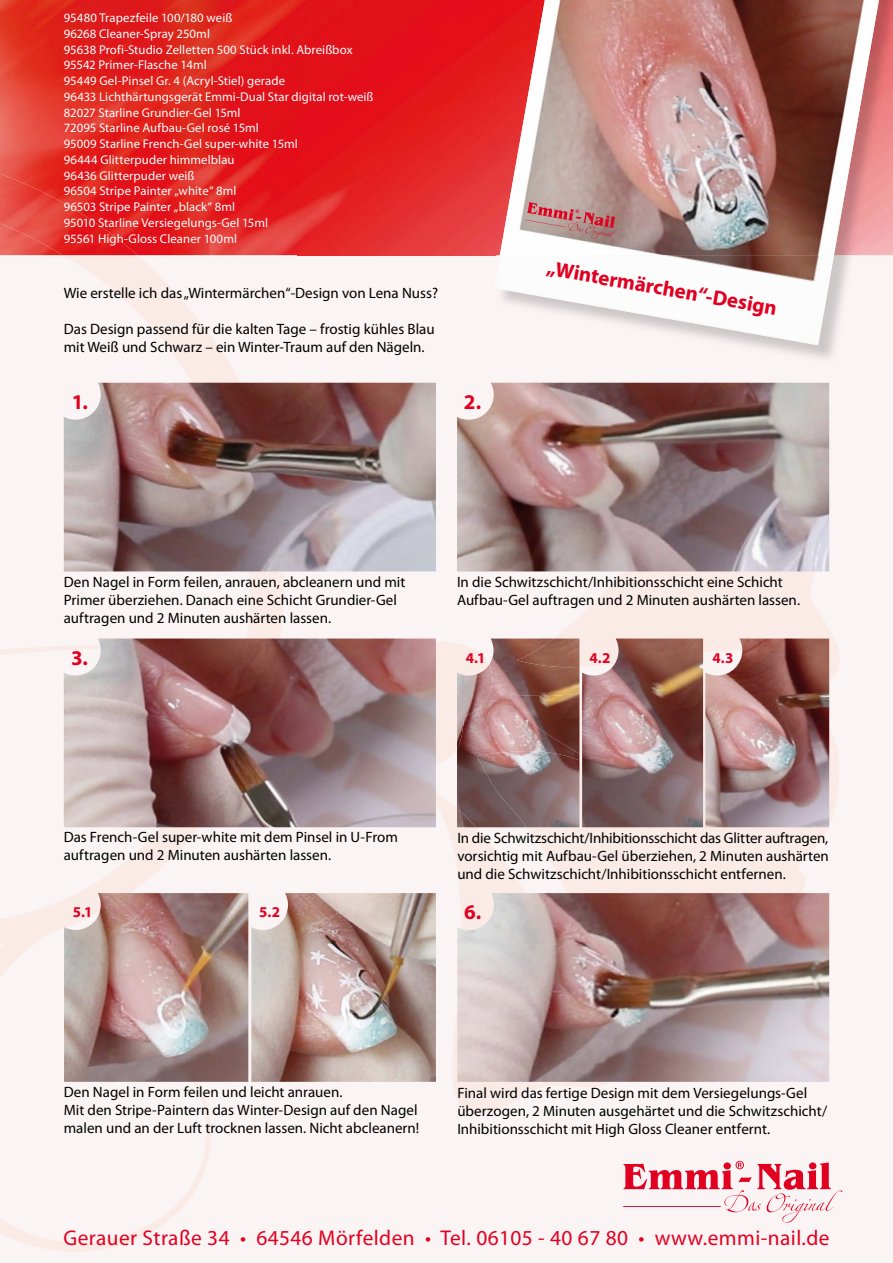
<style>
.page{position:relative;width:893px;height:1263px;background:#fbf4f4}
.page>*{position:absolute;margin:0;border:0;box-sizing:border-box;transform-origin:0 0}
.t1{font:21.3px "Myriad Pro";letter-spacing:.02em;color:#e20020}
.t2{font:700 21px "Myriad Pro";color:#e20020}
.t3{font:15px/18px "Myriad Pro";color:#000}
.t4{font:700 15px "Myriad Pro";color:#e20020}
.t5{font:12.75px/15.8px "Myriad Pro";letter-spacing:.005em;color:#fff}
</style>
<div class="page">
<div style="left:436px;top:642px;width:21px;height:122px;background:#faebe7"></div>
<svg style="left:553px;top:497px;width:287px;height:182px;fill:#faebe7"></svg>
<svg style="left:579px;top:679px;width:260px;height:319px;fill:#faebe7"></svg>
<svg style="left:429px;top:788px;width:194px;height:326px"></svg>
<svg style="left:0;top:255px;width:300px;height:690px"></svg>
<svg style="left:0;top:897px;width:211px;height:355px"></svg>
<svg style="left:624px;top:1161px;width:218px;height:62px"></svg>
<hr style="left:623px;top:1206px;width:98px;height:1px;background:#e20020">
<img style="left:0;top:0;width:500px;height:255px">
<img style="left:0;top:174px;width:138px;height:81px">
<img style="left:879px;top:0;width:14px;height:255px">
<img style="left:496px;top:255px;width:338px;height:90px">
<img style="left:500px;top:0;width:379px;height:255px">
<img style="left:64px;top:383px;width:372px;height:188px">
<img style="left:64px;top:638px;width:372px;height:189px">
<img style="left:457px;top:383px;width:372px;height:188px">
<img style="left:457px;top:893px;width:372px;height:189px">
<img style="left:64px;top:893px;width:184px;height:189px">
<img style="left:251px;top:893px;width:185px;height:189px">
<img style="left:705px;top:638px;width:124px;height:189px">
<img style="left:582px;top:638px;width:121px;height:189px">
<img style="left:457px;top:638px;width:122px;height:189px">
<img style="left:457px;top:664px;width:37px;height:85px">
<img style="left:516px;top:638px;width:63px;height:29px">
<img style="left:477px;top:693px;width:102px;height:134px">
<img style="left:457px;top:809px;width:19px;height:18px">
<svg style="left:527px;top:202px;width:91px;height:37px;background:#bb8787"></svg>
<svg style="left:525px;top:220px;width:41px;height:7px"></svg>
<p class="t5" style="left:64px;top:10px;width:311px">95480 Trapezfeile 100/180 weiß<br>96268 Cleaner-Spray 250ml<br>95638 Profi-Studio Zelletten 500 Stück inkl. Abreißbox 95542 Primer-Flasche 14ml<br>95449 Gel-Pinsel Gr. 4 (Acryl-Stiel) gerade<br>96433 Lichthärtungsgerät Emmi-Dual Star digital rot-weiß 82027 Starline Grundier-Gel 15ml<br>72095 Starline Aufbau-Gel rosé 15ml<br>95009 Starline French-Gel super-white 15ml<br>96444 Glitterpuder himmelblau<br>96436 Glitterpuder weiß<br>96504 Stripe Painter „white“ 8ml<br>96503 Stripe Painter „black“ 8ml<br>95010 Starline Versiegelungs-Gel 15ml<br>95561 High-Gloss Cleaner 100ml</p>
<p class="t3" style="left:64px;top:283px;width:376px">Wie erstelle ich das „Wintermärchen“-Design von Lena Nuss?</p>
<p class="t3" style="left:64px;top:319px;width:372px">Das Design passend für die kalten Tage – frostig kühles Blau mit Weiß und Schwarz – ein Winter-Traum auf den Nägeln.</p>
<h2 class="t2" style="left:72px;top:388px;width:18px">1.</h2>
<h2 class="t2" style="left:464px;top:388px;width:19px">2.</h2>
<h2 class="t2" style="left:549px;top:254px;width:235px;rotate:10deg">„Wintermärchen“-Design</h2>
<p class="t3" style="left:64px;top:573px;width:343px">Den Nagel in Form feilen, anrauen, abcleanern und mit<br>Primer überziehen. Danach eine Schicht Grundier-Gel auftragen und 2 Minuten aushärten lassen.</p>
<p class="t3" style="left:457px;top:573px;width:345px">In die Schwitzschicht/Inhibitionsschicht eine Schicht<br>Aufbau-Gel auftragen und 2 Minuten aushärten lassen.</p>
<h2 class="t2" style="left:71px;top:644px;width:18px">3.</h2>
<p class="t4" style="left:466px;top:648px;width:21px">4.1</p>
<p class="t4" style="left:589px;top:648px;width:23px">4.2</p>
<p class="t4" style="left:712px;top:648px;width:23px">4.3</p>
<p class="t3" style="left:64px;top:828px;width:336px">Das French-Gel super-white mit dem Pinsel in U-From auftragen und 2 Minuten aushärten lassen.</p>
<p class="t4" style="left:73px;top:902px;width:21px">5.1</p>
<p class="t4" style="left:259px;top:902px;width:22px">5.2</p>
<p class="t3" style="left:457px;top:828px;width:373px;text-align:justify">In die Schwitzschicht/Inhibitionsschicht das Glitter auftragen, vorsichtig mit Aufbau-Gel überziehen, 2 Minuten aushärten und die Schwitzschicht/Inhibitionsschicht entfernen.</p>
<h2 class="t2" style="left:464px;top:898px;width:19px">6.</h2>
<p class="t3" style="left:64px;top:1083px;width:357px">Den Nagel in Form feilen und leicht anrauen.<br>Mit den Stripe-Paintern das Winter-Design auf den Nagel malen und an der Luft trocknen lassen. Nicht abcleanern!</p>
<p class="t3" style="left:457px;top:1084px;width:371px">Final wird das fertige Design mit dem Versiegelungs-Gel überzogen, 2 Minuten ausgehärtet und die Schwitzschicht/<br>Inhibitionsschicht mit High Gloss Cleaner entfernt.</p>
<h1 class="t1" style="left:63px;top:1225px;width:768px">Gerauer Straße 34 • 64546 Mörfelden • Tel. 06105 - 40 67 80 • www.emmi-nail.de</h1>
</div>
